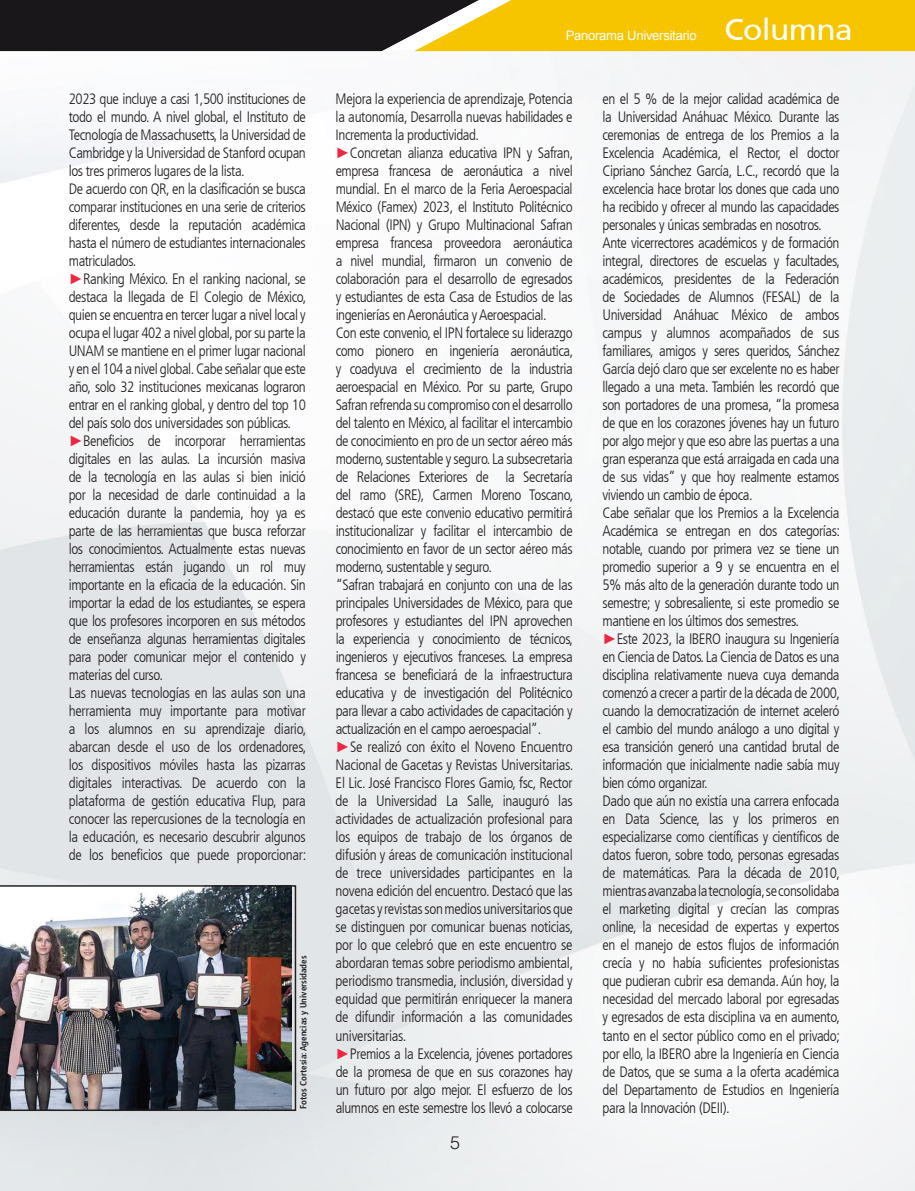
<style>
.page{position:relative;width:915px;height:1191px;background:#fff}
.page>*{position:absolute;margin:0;border:0;box-sizing:border-box;transform-origin:0 0}
.t1{font:30px "Frutiger SAIN Rmv 1 Roman";letter-spacing:-.02em;color:#fff;scale:1.06 1}
.t2{font:300 18px "Helvetica LT Std";color:#231f20}
.t3{font:300 condensed 15px/18px "Frutiger LT";letter-spacing:-.03em;color:#231f20}
.t4{font:13.05px "Arial";letter-spacing:-.02em;color:#fff}
.t5{font:700 condensed 9px "Frutiger";color:#231f20}
.s1{font-family:"Arial";font-weight:900;font-stretch:normal;color:#ed2742}
</style>
<div class="page">
<svg style="left:0;top:0;width:914px;height:51px;background:#8e7515"></svg>
<img style="left:0;top:885px;width:296px;height:226px">
<p class="t4" style="left:565px;top:26px;width:132px">Panorama Universitario</p>
<h1 class="t1" style="left:724px;top:11px;width:122px">Columna</h1>
<p class="t3" style="left:69px;top:90px;width:239px">2023 que incluye a casi 1,500 instituciones de todo el mundo. A nivel global, el Instituto de Tecnología de Massachusetts, la Universidad de Cambridge y la Universidad de Stanford ocupan los tres primeros lugares de la lista.<br>De acuerdo con QR, en la clasificación se busca comparar instituciones en una serie de criterios diferentes, desde la reputación académica hasta el número de estudiantes internacionales matriculados.<br><span class="s1">►</span>Ranking México. En el ranking nacional, se destaca la llegada de El Colegio de México, quien se encuentra en tercer lugar a nivel local y ocupa el lugar 402 a nivel global, por su parte la UNAM se mantiene en el primer lugar nacional y en el 104 a nivel global. Cabe señalar que este año, solo 32 instituciones mexicanas lograron entrar en el ranking global, y dentro del top 10 del país solo dos universidades son públicas. <span class="s1">►</span>Beneficios de incorporar herramientas digitales en las aulas. La incursión masiva de la tecnología en las aulas si bien inició por la necesidad de darle continuidad a la educación durante la pandemia, hoy ya es parte de las herramientas que busca reforzar los conocimientos. Actualmente estas nuevas herramientas están jugando un rol muy importante en la eficacia de la educación. Sin importar la edad de los estudiantes, se espera que los profesores incorporen en sus métodos de enseñanza algunas herramientas digitales para poder comunicar mejor el contenido y materias del curso.<br>Las nuevas tecnologías en las aulas son una herramienta muy importante para motivar a los alumnos en su aprendizaje diario, abarcan desde el uso de los ordenadores, los dispositivos móviles hasta las pizarras digitales interactivas. De acuerdo con la plataforma de gestión educativa Flup, para conocer las repercusiones de la tecnología en la educación, es necesario descubrir algunos de los beneficios que puede proporcionar:</p>
<p class="t3" style="left:335px;top:90px;width:239px">Mejora la experiencia de aprendizaje, Potencia la autonomía, Desarrolla nuevas habilidades e Incrementa la productividad.<br><span class="s1">►</span>Concretan alianza educativa IPN y Safran, empresa francesa de aeronáutica a nivel mundial. En el marco de la Feria Aeroespacial México (Famex) 2023, el Instituto Politécnico Nacional (IPN) y Grupo Multinacional Safran empresa francesa proveedora aeronáutica a nivel mundial, firmaron un convenio de colaboración para el desarrollo de egresados y estudiantes de esta Casa de Estudios de las ingenierías en Aeronáutica y Aeroespacial.<br>Con este convenio, el IPN fortalece su liderazgo como pionero en ingeniería aeronáutica, y coadyuva el crecimiento de la industria aeroespacial en México. Por su parte, Grupo Safran refrenda su compromiso con el desarrollo del talento en México, al facilitar el intercambio de conocimiento en pro de un sector aéreo más moderno, sustentable y seguro. La subsecretaria de Relaciones Exteriores de la Secretaría del ramo (SRE), Carmen Moreno Toscano, destacó que este convenio educativo permitirá institucionalizar y facilitar el intercambio de conocimiento en favor de un sector aéreo más moderno, sustentable y seguro.<br>“Safran trabajará en conjunto con una de las principales Universidades de México, para que profesores y estudiantes del IPN aprovechen la experiencia y conocimiento de técnicos, ingenieros y ejecutivos franceses. La empresa francesa se beneficiará de la infraestructura educativa y de investigación del Politécnico para llevar a cabo actividades de capacitación y actualización en el campo aeroespacial”.<br><span class="s1">►</span>Se realizó con éxito el Noveno Encuentro Nacional de Gacetas y Revistas Universitarias.<br>El Lic. José Francisco Flores Gamio, fsc, Rector de la Universidad La Salle, inauguró las actividades de actualización profesional para los equipos de trabajo de los órganos de difusión y áreas de comunicación institucional de trece universidades participantes en la novena edición del encuentro. Destacó que las gacetas y revistas son medios universitarios que se distinguen por comunicar buenas noticias, por lo que celebró que en este encuentro se abordaran temas sobre periodismo ambiental, periodismo transmedia, inclusión, diversidad y equidad que permitirán enriquecer la manera de difundir información a las comunidades universitarias.<br><span class="s1">►</span>Premios a la Excelencia, jóvenes portadores de la promesa de que en sus corazones hay un futuro por algo mejor. El esfuerzo de los alumnos en este semestre los llevó a colocarse</p>
<p class="t3" style="left:602px;top:90px;width:239px">en el 5 % de la mejor calidad académica de la Universidad Anáhuac México. Durante las ceremonias de entrega de los Premios a la Excelencia Académica, el Rector, el doctor Cipriano Sánchez García, L.C., recordó que la excelencia hace brotar los dones que cada uno ha recibido y ofrecer al mundo las capacidades personales y únicas sembradas en nosotros.<br>Ante vicerrectores académicos y de formación integral, directores de escuelas y facultades, académicos, presidentes de la Federación de Sociedades de Alumnos (FESAL) de la Universidad Anáhuac México de ambos campus y alumnos acompañados de sus familiares, amigos y seres queridos, Sánchez García dejó claro que ser excelente no es haber llegado a una meta. También les recordó que son portadores de una promesa, “la promesa de que en los corazones jóvenes hay un futuro por algo mejor y que eso abre las puertas a una gran esperanza que está arraigada en cada una de sus vidas” y que hoy realmente estamos viviendo un cambio de época.<br>Cabe señalar que los Premios a la Excelencia Académica se entregan en dos categorías: notable, cuando por primera vez se tiene un promedio superior a 9 y se encuentra en el 5% más alto de la generación durante todo un semestre; y sobresaliente, si este promedio se mantiene en los últimos dos semestres.<br><span class="s1">►</span>Este 2023, la IBERO inaugura su Ingeniería en Ciencia de Datos. La Ciencia de Datos es una disciplina relativamente nueva cuya demanda comenzó a crecer a partir de la década de 2000, cuando la democratización de internet aceleró el cambio del mundo análogo a uno digital y esa transición generó una cantidad brutal de información que inicialmente nadie sabía muy bien cómo organizar.<br>Dado que aún no existía una carrera enfocada en Data Science, las y los primeros en especializarse como científicas y científicos de datos fueron, sobre todo, personas egresadas de matemáticas. Para la década de 2010, mientras avanzaba la tecnología, se consolidaba el marketing digital y crecían las compras online, la necesidad de expertas y expertos en el manejo de estos flujos de información crecía y no había suficientes profesionistas que pudieran cubrir esa demanda. Aún hoy, la necesidad del mercado laboral por egresadas y egresados de esta disciplina va en aumento, tanto en el sector público como en el privado; por ello, la IBERO abre la Ingeniería en Ciencia de Datos, que se suma a la oferta académica del Departamento de Estudios en Ingeniería para la Innovación (DEII).</p>
<p class="t5" style="left:298px;top:1108px;width:155px;rotate:-90deg">Fotos Cortesía: Agencias y Universidades</p>
<p class="t2" style="left:450px;top:1130px;width:12px">5</p>
</div>
